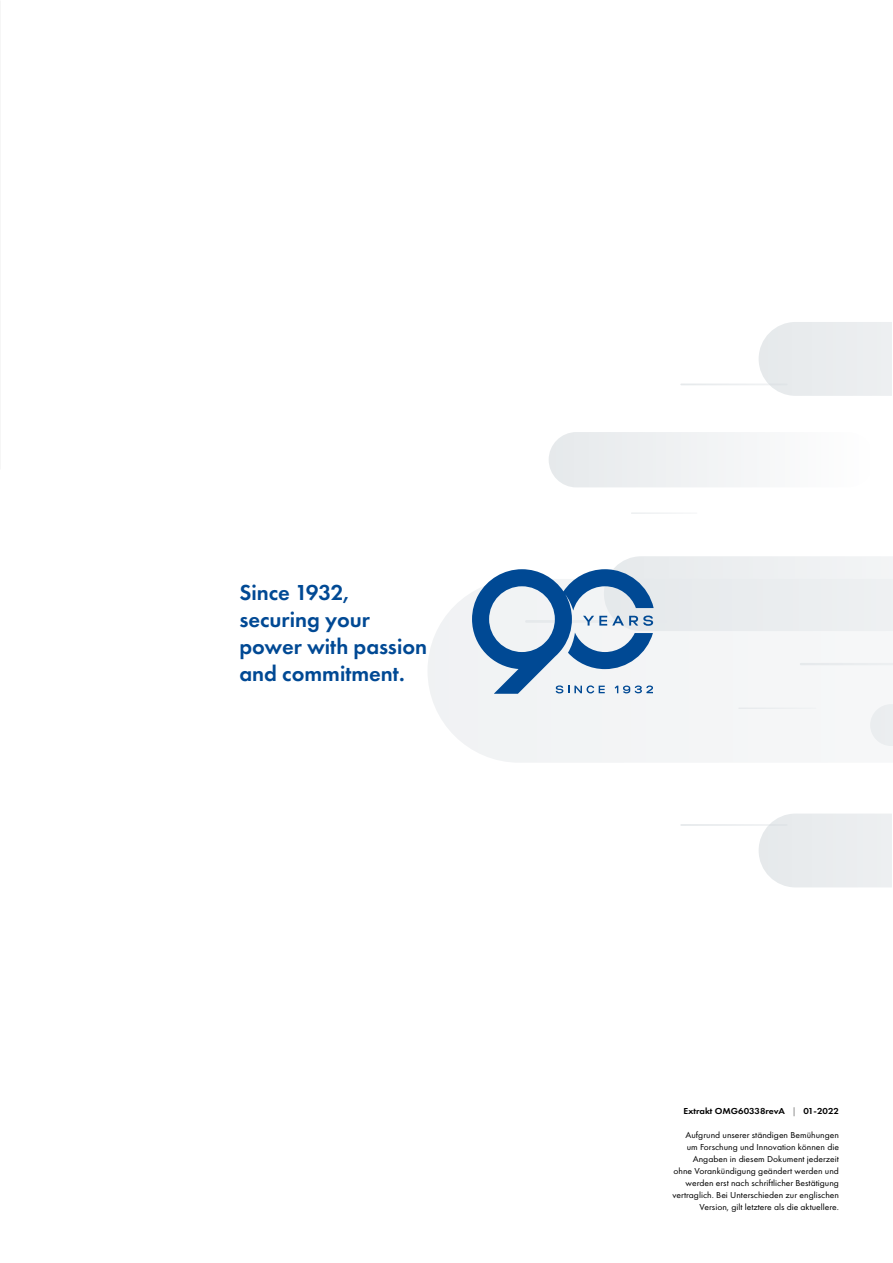
<style>
.page{position:relative;width:893px;height:1263px;background:#fff}
.page>*{position:absolute;margin:0;border:0;box-sizing:border-box;transform-origin:0 0}
.t1{font:600 22.5px/27px "Futura PT";color:#004994}
.t2{font:9px/12px "Futura PT";color:#000;text-align:right;scale:1.07 1}
.t3{font:600 9px "Futura PT";color:#000;scale:1.07 1}
.s1{font-weight:300}
</style>
<div class="page">
<svg style="left:428px;top:593px;width:389px;height:170px"></svg>
<hr style="left:738px;top:707px;width:78px;height:2px;background:#eff1f2">
<svg style="left:870px;top:704px;width:23px;height:42px"></svg>
<hr style="left:631px;top:512px;width:66px;height:2px;background:#f5f6f7">
<hr style="left:680px;top:383px;width:108px;height:2px;background:#f1f3f4">
<div style="left:549px;top:432px;width:326px;height:55px;background:#f2f4f5;border-radius:28px"></div>
<div style="left:759px;top:322px;width:133px;height:74px;background:#eaedee"></div>
<hr style="left:680px;top:824px;width:108px;height:2px;background:#eceef0">
<div style="left:759px;top:813px;width:133px;height:74px;background:#eaedee"></div>
<svg style="left:472px;top:556px;width:421px;height:138px"></svg>
<h1 class="t1" style="left:239px;top:578px;width:189px">Since 1932, securing your power with passion and commitment.</h1>
<p class="t3" style="left:683px;top:1106px;width:147px">Extrakt OMG60338revA <span class="s1">|</span> 01-2022</p>
<p class="t2" style="left:672px;top:1129px;width:157px">Aufgrund unserer ständigen Bemühungen um Forschung und Innovation können die Angaben in diesem Dokument jederzeit ohne Vorankündigung geändert werden und werden erst nach schriftlicher Bestätigung vertraglich. Bei Unterschieden zur englischen Version, gilt letztere als die aktuellere.</p>
</div>
